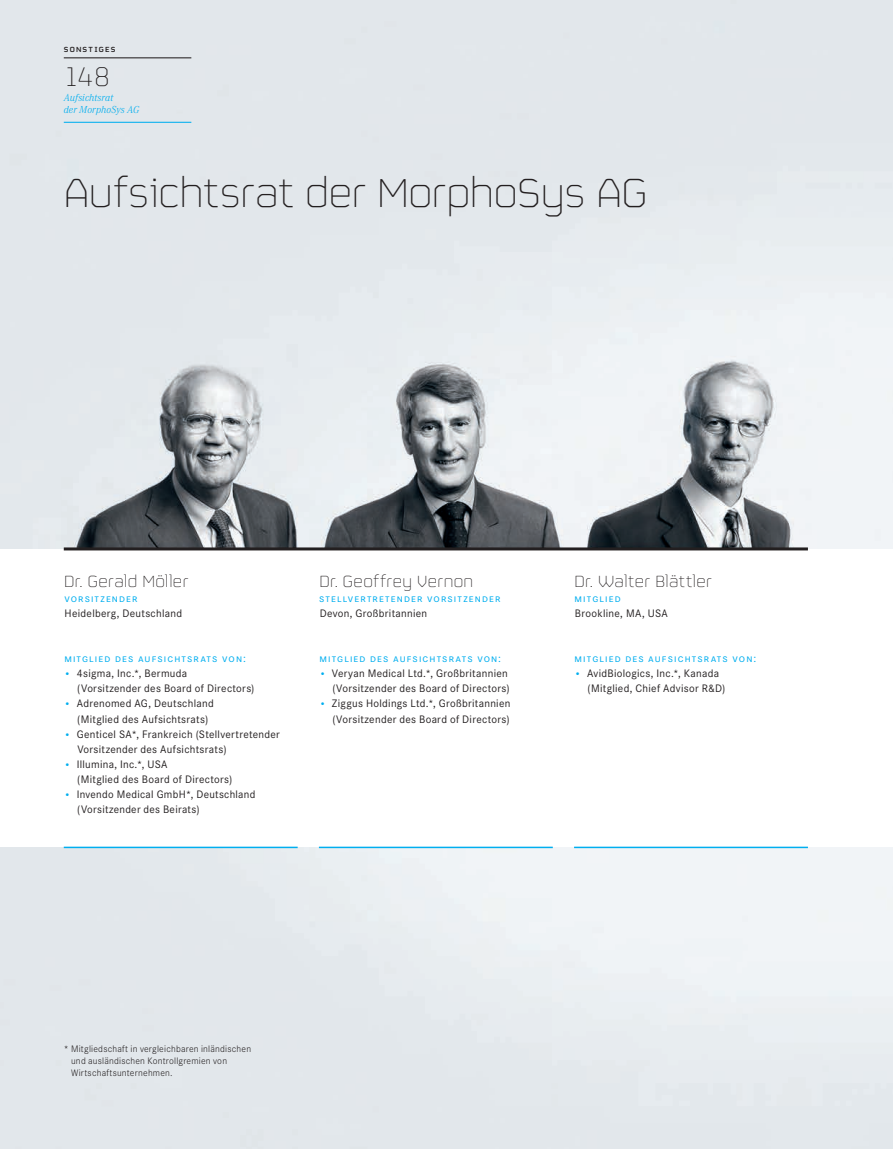
<style>
.page{position:relative;width:893px;height:1149px;background:#fff}
.page>*{position:absolute;margin:0;border:0;box-sizing:border-box;transform-origin:0 0}
.Kapitelheadline{font:300 45px "FS Sinclair";letter-spacing:-.01em;color:#231f20}
.t1{font:300 30px "FS Sinclair";color:#231f20}
.t2{font:300 18px "FS Sinclair";letter-spacing:.015em;color:#231f20}
.t3{font:11.25px/15px "Corporate S";letter-spacing:.025em;color:#231f20}
.t4{font:11.25px "Corporate SSC";letter-spacing:.095em;color:#00aeef}
.Navigation-Unterkapi{font:italic 300 10.5px/12px "Corporate A";letter-spacing:.01em;color:#00aeef}
.t5{font:300 9.75px/12px "Corporate S";letter-spacing:.02em;color:#231f20}
.t6{font:500 8.25px "FS Sinclair";letter-spacing:.145em;color:#231f20}
.s1{font-size:9.75px;color:#00aeef}
</style>
<div class="page">
<img style="left:0;top:0;width:893px;height:1148px">
<hr style="left:64px;top:57px;width:127px;height:1px;background:#231f20">
<hr style="left:64px;top:122px;width:127px;height:1px;background:#00aeef">
<div style="left:0;top:549px;width:893px;height:298px;background:#fff"></div>
<hr style="left:574px;top:846px;width:234px;height:1px;background:#00aeef">
<hr style="left:319px;top:846px;width:234px;height:1px;background:#00aeef">
<hr style="left:64px;top:846px;width:234px;height:1px;background:#00aeef">
<hr style="left:64px;top:547px;width:744px;height:3px;background:#231f20">
<p class="t6" style="left:64px;top:43px;width:53px">SONSTIGES</p>
<h2 class="t1" style="left:64px;top:56px;width:48px">148</h2>
<p class="Navigation-Unterkapi" style="left:64px;top:92px;width:77px">Aufsichtsrat<br>der MorphoSys AG</p>
<p class="Kapitelheadline" style="left:64px;top:162px;width:585px">Aufsichtsrat der MorphoSys AG</p>
<p class="t2" style="left:64px;top:569px;width:126px">Dr. Gerald Möller</p>
<p class="t4" style="left:64px;top:592px;width:75px">vorsitzender</p>
<p class="t3" style="left:65px;top:606px;width:119px">Heidelberg, Deutschland</p>
<p class="t4" style="left:64px;top:652px;width:183px">mitglied des aufsichtsrats von:</p>
<p class="t3" style="left:77px;top:666px;width:179px;text-indent:-13px"><span class="s1">•</span> 4sigma, Inc.*, Bermuda<br>(Vorsitzender des Board of Directors)</p>
<p class="t3" style="left:77px;top:696px;width:138px;text-indent:-13px"><span class="s1">•</span> Adrenomed AG, Deutschland (Mitglied des Aufsichtsrats)</p>
<p class="t3" style="left:77px;top:726px;width:204px;text-indent:-13px"><span class="s1">•</span> Genticel SA*, Frankreich (Stellvertretender<br>Vorsitzender des Aufsichtsrats)</p>
<p class="t3" style="left:77px;top:756px;width:157px;text-indent:-13px"><span class="s1">•</span> Illumina, Inc.*, USA<br>(Mitglied des Board of Directors)</p>
<p class="t3" style="left:77px;top:786px;width:180px;text-indent:-13px"><span class="s1">•</span> Invendo Medical GmbH*, Deutschland (Vorsitzender des Beirats)</p>
<p class="t2" style="left:319px;top:569px;width:155px">Dr. Geoffrey Vernon</p>
<p class="t4" style="left:319px;top:592px;width:183px">stellvertretender vorsitzender</p>
<p class="t3" style="left:320px;top:606px;width:109px">Devon, Großbritannien</p>
<p class="t4" style="left:319px;top:652px;width:183px">mitglied des aufsichtsrats von:</p>
<p class="t3" style="left:319px;top:666px;width:192px;text-align:right"><span class="s1">•</span> Veryan Medical Ltd.*, Großbritannien (Vorsitzender des Board of Directors)</p>
<p class="t3" style="left:319px;top:696px;width:193px;text-align:right"><span class="s1">•</span> Ziggus Holdings Ltd.*, Großbritannien (Vorsitzender des Board of Directors)</p>
<p class="t2" style="left:574px;top:569px;width:139px">Dr. Walter Blättler</p>
<p class="t4" style="left:575px;top:592px;width:48px">mitglied</p>
<p class="t3" style="left:575px;top:606px;width:94px">Brookline, MA, USA</p>
<p class="t4" style="left:575px;top:652px;width:183px">mitglied des aufsichtsrats von:</p>
<p class="t3" style="left:588px;top:666px;width:139px;text-indent:-13px"><span class="s1">•</span> AvidBiologics, Inc.*, Kanada (Mitglied, Chief Advisor R&amp;D)</p>
<p class="t5" style="left:71px;top:1042px;width:182px;text-indent:-7px">* Mitgliedschaft in vergleichbaren inländischen und ausländischen Kontrollgremien von<br>Wirtschaftsunternehmen.</p>
</div>
